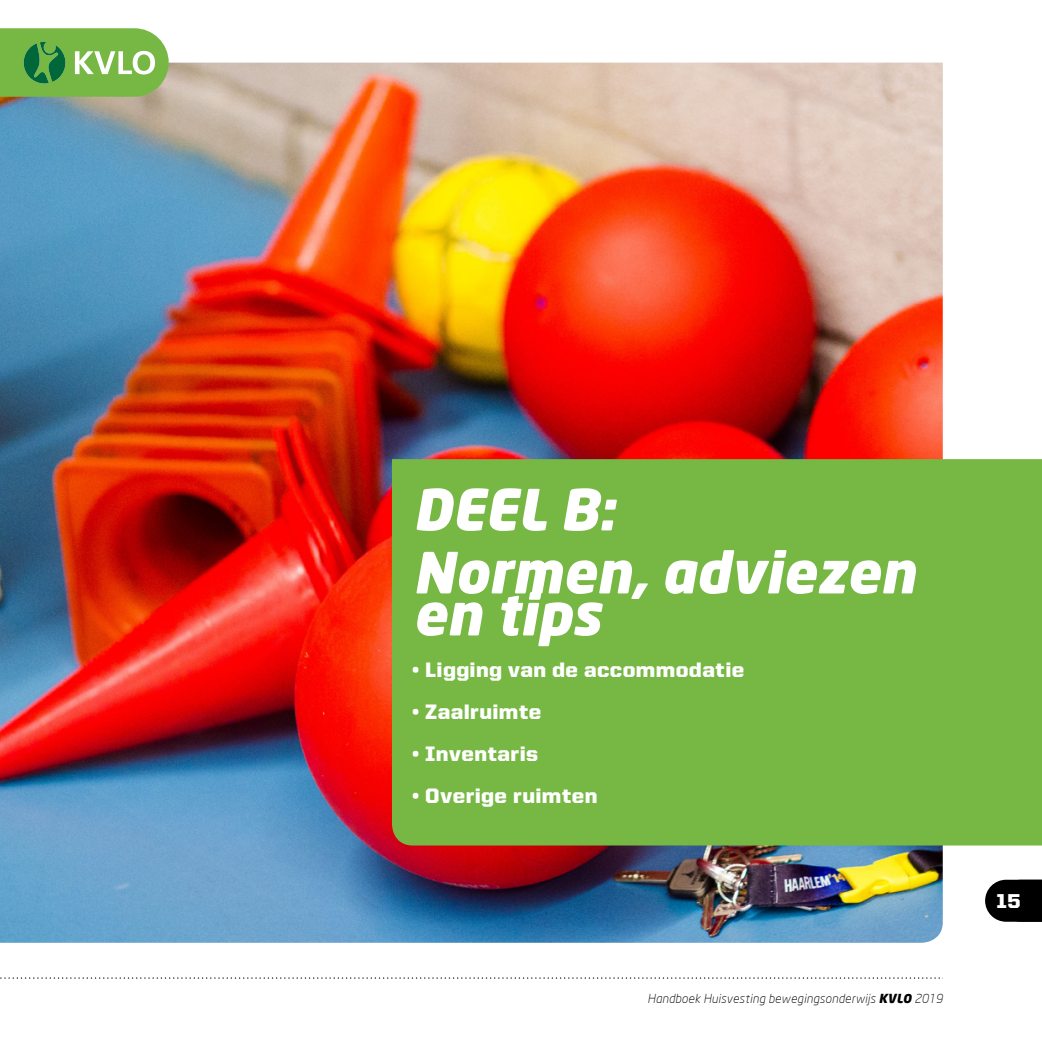
<style>
.page{position:relative;width:1042px;height:1042px;background:#fff}
.page>*{position:absolute;margin:0;border:0;box-sizing:border-box;transform-origin:0 0}
.t1{font:italic 900 56px/63px "Neo Sans";color:#fff}
.t2{font:900 21px "United Sans Reg";letter-spacing:.02em;color:#fff}
.t3{font:900 20.12px "United Sans Reg";color:#fff}
.t4{font:italic 300 12.25px "Neo Sans";letter-spacing:.02em;color:#000}
.s1{font-weight:900}
</style>
<div class="page">
<img style="left:0;top:63px;width:943px;height:880px">
<div style="left:392px;top:459px;width:650px;height:386px;background:#76b843"></div>
<svg style="left:0;top:28px;width:169px;height:69px"></svg>
<svg style="left:985px;top:880px;width:57px;height:42px"></svg>
<svg style="left:0;top:977px;width:943px;height:1px"></svg>
<h1 class="t1" style="left:413px;top:476px;width:504px">DEEL B:<br>Normen, adviezen</h1>
<h1 class="t1" style="left:413px;top:581px;width:189px">en tips</h1>
<p class="t2" style="left:413px;top:658px;width:333px">• Ligging van de accommodatie</p>
<p class="t2" style="left:413px;top:700px;width:130px">• Zaalruimte</p>
<p class="t2" style="left:413px;top:742px;width:127px">• Inventaris</p>
<p class="t2" style="left:413px;top:784px;width:186px">• Overige ruimten</p>
<p class="t4" style="left:647px;top:991px;width:297px">Handboek Huisvesting bewegingsonderwijs <span class="s1">KVLO</span> 2019</p>
<p class="t3" style="left:996px;top:890px;width:26px">15</p>
</div>
